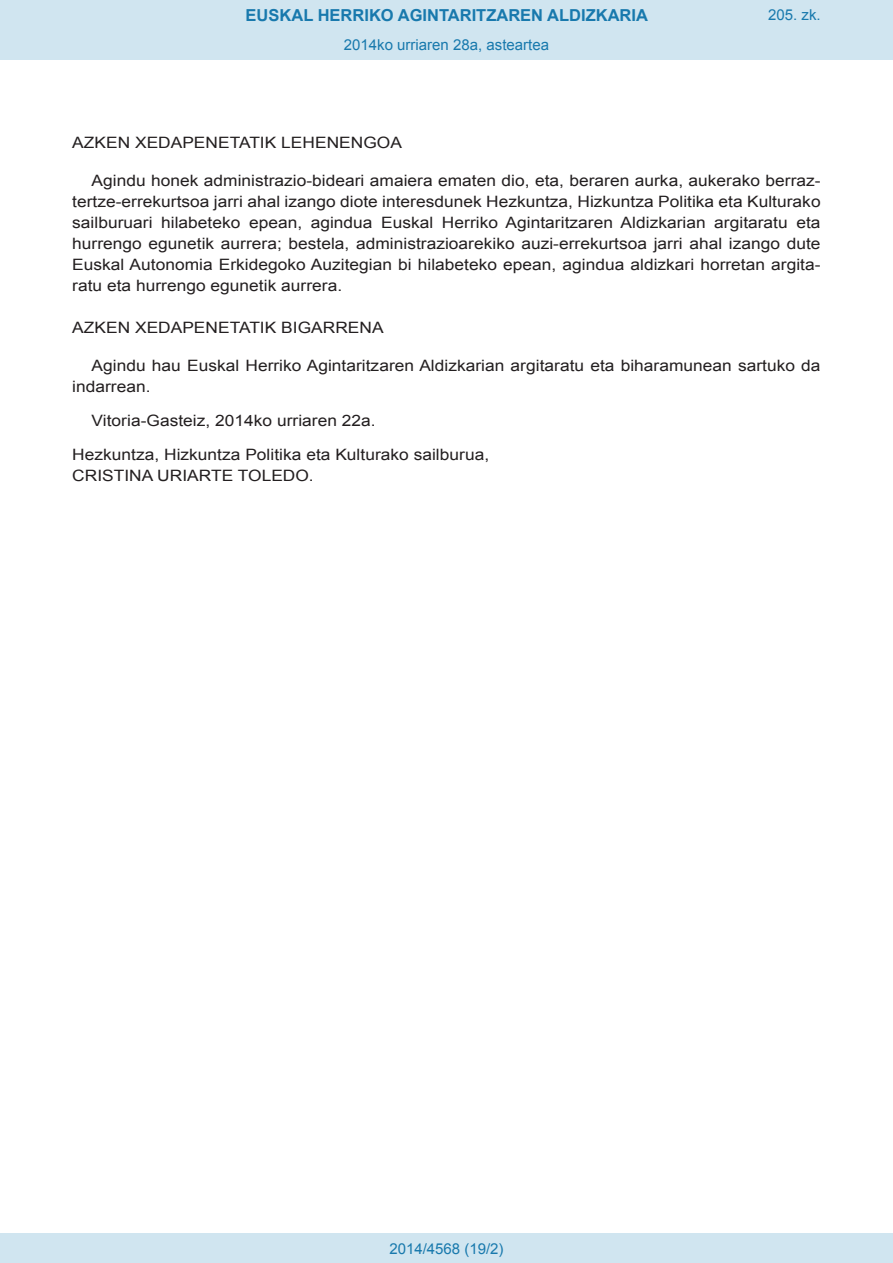
<style>
.page{position:relative;width:893px;height:1263px;background:#fff}
.page>*{position:absolute;margin:0;border:0;box-sizing:border-box;transform-origin:0 0}
.t1{font:700 16.5px "Arial";color:#1879ad}
.BOPVDetalle{font:15.6px/21px "Arial";color:#231f20;text-align:justify;scale:1.11 1}
.BOPVDisposicion{font:15.6px "Arial";color:#231f20;scale:1.11 1}
.BOPVFirmaPuesto{font:15.6px "Arial";color:#231f20;scale:1.11 1}
.BOPVFirmaLugFec{font:15.6px "Arial";color:#231f20;scale:1.11 1}
.BOPVFirmaNombre{font:15.6px "Arial";color:#231f20;scale:1.11 1}
.Paginacion_Centro{font:15px "Arial";color:#1879ad}
</style>
<div class="page">
<div style="left:0;top:0;width:893px;height:60px;background:#d0e5f0"></div>
<div style="left:0;top:1233px;width:893px;height:30px;background:#d0e5f0"></div>
<p class="t1" style="left:246px;top:4px;width:404px">EUSKAL HERRIKO AGINTARITZAREN ALDIZKARIA</p>
<p class="Paginacion_Centro" style="left:344px;top:35px;width:207px">2014ko urriaren 28a, asteartea</p>
<p class="Paginacion_Centro" style="left:768px;top:5px;width:54px">205. zk.</p>
<p class="BOPVDisposicion" style="left:72px;top:132px;width:298px">AZKEN XEDAPENETATIK LEHENENGOA</p>
<p class="BOPVDetalle" style="left:72px;top:170px;width:676px;text-indent:19px">Agindu honek administrazio-bideari amaiera ematen dio, eta, beraren aurka, aukerako berraz&shy;tertze-errekurtsoa jarri ahal izango diote interesdunek Hezkuntza, Hizkuntza Politika eta Kulturako sailburuari hilabeteko epean, agindua Euskal Herriko Agintaritzaren Aldizkarian argitaratu eta hurrengo egunetik aurrera; bestela, administrazioarekiko auzi-errekurtsoa jarri ahal izango dute Euskal Autonomia Erkidegoko Auzitegian bi hilabeteko epean, agindua aldizkari horretan argita&shy;ratu eta hurrengo egunetik aurrera.</p>
<p class="BOPVDisposicion" style="left:72px;top:318px;width:282px">AZKEN XEDAPENETATIK BIGARRENA</p>
<p class="BOPVDetalle" style="left:72px;top:356px;width:676px;text-indent:19px">Agindu hau Euskal Herriko Agintaritzaren Aldizkarian argitaratu eta biharamunean sartuko da indarrean.</p>
<p class="BOPVFirmaLugFec" style="left:92px;top:410px;width:257px">Vitoria-Gasteiz, 2014ko urriaren 22a.</p>
<p class="BOPVFirmaPuesto" style="left:72px;top:444px;width:377px">Hezkuntza, Hizkuntza Politika eta Kulturako sailburua,</p>
<p class="BOPVFirmaNombre" style="left:72px;top:465px;width:219px">CRISTINA URIARTE TOLEDO.</p>
<p class="Paginacion_Centro" style="left:389px;top:1238px;width:116px">2014/4568 (19/2)</p>
</div>
